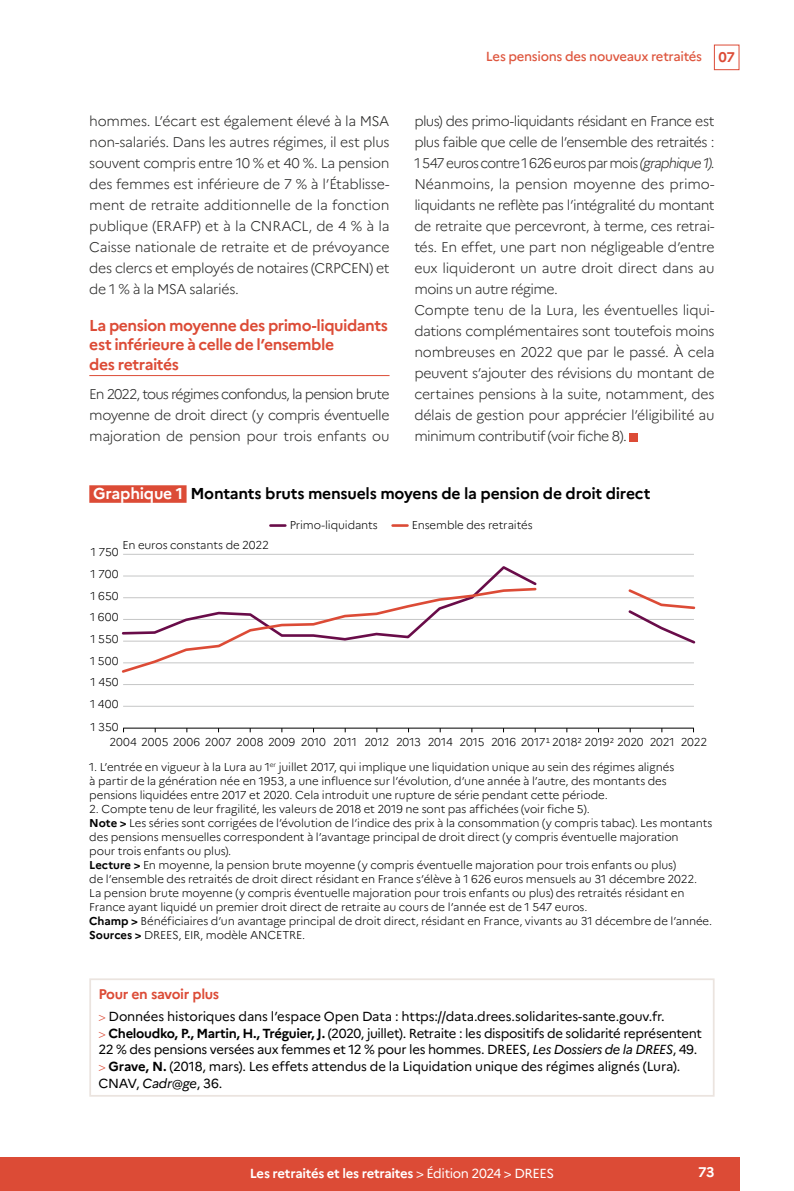
<style>
.page{position:relative;width:794px;height:1191px;background:#fff}
.page>*{position:absolute;margin:0;border:0;box-sizing:border-box;transform-origin:0 0}
.Titre_2__Inter{font:700 15.75px/19.2px "Marianne";letter-spacing:-.03em;color:#dc4b36}
.ILL_titre{font:700 15.75px "Marianne";letter-spacing:-.015em;color:#000}
.Texte{font:300 14px/21px "Marianne";letter-spacing:-.03em;color:#272726;text-align:justify}
.t1{font:700 14px "Marianne";letter-spacing:-.025em;color:#dc4b36}
.t2{font:700 14px "Marianne";color:#fff}
.t3{font:13.12px/16.6px "Marianne";letter-spacing:-.02em;color:#000}
.t4{font:700 13.12px "Marianne";letter-spacing:-.025em;color:#fff}
.t5{font:500 13.12px "Marianne";letter-spacing:-.025em;color:#de563e}
.ILL_notes_diverses{font:300 11.38px/21.9px "Marianne";letter-spacing:-.01em;color:#000}
.ILL_notes_champ_lecture_sources{font:300 11.38px/14px "Marianne";letter-spacing:-.01em;color:#000}
.ILL_notes_diverses-2{font:300 11.38px "Marianne";letter-spacing:.01em;color:#000}
.s1{font-weight:700;font-size:14px;color:#dc4b36}
.s2{font-style:italic}
.s3{color:#fff}
.s4{font-weight:700}
.s5{font-weight:300;font-size:12.25px;color:#dc4b36}
.s6{font-weight:400}
</style>
<div class="page">
<div style="left:714px;top:45px;width:25px;height:25px;border:1px solid #dc4b36"></div>
<div style="left:0;top:1157px;width:739px;height:34px;background:#dc4b36"></div>
<hr style="left:89px;top:375px;width:300px;height:1px;background:#dc4b36">
<div style="left:629px;top:433px;width:9px;height:8px;background:#dc4b36"></div>
<div style="left:89px;top:485px;width:98px;height:18px;background:#dc4b36"></div>
<hr style="left:270px;top:524px;width:15px;height:3px;background:#690c49">
<hr style="left:392px;top:524px;width:15px;height:3px;background:#dc4b36">
<hr style="left:123px;top:706px;width:571px;height:1px;background:#c5c6c6">
<hr style="left:123px;top:684px;width:571px;height:1px;background:#c5c6c6">
<hr style="left:123px;top:662px;width:571px;height:1px;background:#c5c6c6">
<hr style="left:123px;top:640px;width:571px;height:1px;background:#c5c6c6">
<hr style="left:123px;top:619px;width:571px;height:1px;background:#c5c6c6">
<hr style="left:123px;top:597px;width:571px;height:1px;background:#c5c6c6">
<hr style="left:123px;top:575px;width:571px;height:1px;background:#c5c6c6">
<hr style="left:123px;top:554px;width:571px;height:1px;background:#c5c6c6">
<hr style="left:123px;top:727px;width:571px;height:1px;background:#000">
<svg style="left:626px;top:589px;width:70px;height:55px"></svg>
<svg style="left:121px;top:566px;width:418px;height:107px"></svg>
<div style="left:89px;top:978px;width:625px;height:118px;border:2px solid #ebe4df"></div>
<p class="Texte" style="left:89px;top:111px;width:302px">hommes. L’écart est également élevé à la MSA non-salariés. Dans les autres régimes, il est plus souvent compris entre 10 % et 40 %. La pension des femmes est inférieure de 7 % à l’Établisse&shy;ment de retraite additionnelle de la fonction publique (ERAFP) et à la CNRACL, de 4 % à la Caisse nationale de retraite et de prévoyance des clercs et employés de notaires (CRPCEN) et de 1 % à la MSA salariés.</p>
<p class="Titre_2__Inter" style="left:89px;top:316px;width:300px">La pension moyenne des primo-liquidants est inférieure à celle de l’ensemble<br>des retraités</p>
<p class="Texte" style="left:89px;top:384px;width:302px">En 2022, tous régimes confondus, la pension brute moyenne de droit direct (y compris éventuelle majoration de pension pour trois enfants ou</p>
<p class="t5" style="left:486px;top:49px;width:250px">Les pensions des nouveaux retraités <span class="s1">07</span></p>
<p class="Texte" style="left:414px;top:111px;width:302px">plus) des primo-liquidants résidant en France est plus faible que celle de l’ensemble des retraités :<br>1 547 euros contre 1 626 euros par mois <span class="s2">(graphique 1)</span>.</p>
<p class="Texte" style="left:414px;top:174px;width:302px">Néanmoins, la pension moyenne des primo&shy;liquidants ne reflète pas l’intégralité du montant de retraite que percevront, à terme, ces retrai&shy;tés. En effet, une part non négligeable d’entre eux liquideront un autre droit direct dans au moins un autre régime.</p>
<p class="Texte" style="left:414px;top:300px;width:302px">Compte tenu de la Lura, les éventuelles liqui&shy;dations complémentaires sont toutefois moins nombreuses en 2022 que par le passé. À cela peuvent s’ajouter des révisions du montant de certaines pensions à la suite, notamment, des délais de gestion pour apprécier l’éligibilité au minimum contributif (voir fiche 8).</p>
<p class="ILL_titre" style="left:93px;top:484px;width:559px"><span class="s3">Graphique 1</span> Montants bruts mensuels moyens de la pension de droit direct</p>
<p class="ILL_notes_diverses" style="left:290px;top:514px;width:90px">Primo-liquidants</p>
<p class="ILL_notes_diverses" style="left:412px;top:514px;width:122px">Ensemble des retraités</p>
<p class="ILL_notes_diverses" style="left:90px;top:541px;width:30px;text-align:justify">1 750<br>1 700<br>1 650<br>1 600<br>1 550<br>1 500<br>1 450<br>1 400<br>1 350</p>
<p class="ILL_notes_diverses-2" style="left:109px;top:735px;width:599px">2004 2005 2006 2007 2008 2009 2010 2011 2012 2013 2014 2015 2016 20171 20182 20192 2020 2021 2022</p>
<p class="ILL_notes_diverses" style="left:122px;top:534px;width:148px">En euros constants de 2022</p>
<p class="ILL_notes_diverses" style="left:89px;top:760px;width:586px;line-height:14px">1. L’entrée en vigueur à la Lura au 1<sup>er</sup> juillet 2017, qui implique une liquidation unique au sein des régimes alignés à partir de la génération née en 1953, a une influence sur l’évolution, d’une année à l’autre, des montants des pensions liquidées entre 2017 et 2020. Cela introduit une rupture de série pendant cette période.</p>
<p class="ILL_notes_diverses" style="left:89px;top:798px;width:502px">2. Compte tenu de leur fragilité, les valeurs de 2018 et 2019 ne sont pas affichées (voir fiche 5).</p>
<p class="ILL_notes_champ_lecture_sources" style="left:89px;top:816px;width:624px"><span class="s4">Note &gt;</span> Les séries sont corrigées de l’évolution de l’indice des prix à la consommation (y compris tabac). Les montants des pensions mensuelles correspondent à l’avantage principal de droit direct (y compris éventuelle majoration</p>
<p class="ILL_notes_diverses" style="left:89px;top:840px;width:144px">pour trois enfants ou plus).</p>
<p class="ILL_notes_champ_lecture_sources" style="left:89px;top:858px;width:588px"><span class="s4">Lecture &gt;</span> En moyenne, la pension brute moyenne (y compris éventuelle majoration pour trois enfants ou plus)</p>
<p class="ILL_notes_diverses" style="left:89px;top:872px;width:609px;line-height:14px">de l’ensemble des retraités de droit direct résidant en France s’élève à 1 626 euros mensuels au 31 décembre 2022.<br>La pension brute moyenne (y compris éventuelle majoration pour trois enfants ou plus) des retraités résidant en<br>France ayant liquidé un premier droit direct de retraite au cours de l’année est de 1 547 euros.</p>
<p class="ILL_notes_champ_lecture_sources" style="left:89px;top:914px;width:624px"><span class="s4">Champ &gt;</span> Bénéficiaires d’un avantage principal de droit direct, résidant en France, vivants au 31 décembre de l’année.</p>
<p class="ILL_notes_champ_lecture_sources" style="left:89px;top:928px;width:217px"><span class="s4">Sources &gt;</span> DREES, EIR, modèle ANCETRE.</p>
<p class="t1" style="left:98px;top:985px;width:122px">Pour en savoir plus</p>
<p class="t3" style="left:98px;top:1008px;width:568px"><span class="s5">&gt;</span> Données historiques dans l’espace Open Data : https://data.drees.solidarites-sante.gouv.fr.</p>
<p class="t3" style="left:98px;top:1024px;width:605px"><span class="s5">&gt;</span> <span class="s4">Cheloudko, P., Martin, H., Tréguier, J.</span> (2020, juillet). Retraite : les dispositifs de solidarité représentent<br>22 % des pensions versées aux femmes et 12 % pour les hommes. DREES, <span class="s2">Les Dossiers de la DREES</span>, 49.</p>
<p class="t3" style="left:98px;top:1057px;width:583px"><span class="s5">&gt;</span> <span class="s4">Grave, N.</span> (2018, mars). Les effets attendus de la Liquidation unique des régimes alignés (Lura).<br>CNAV, <span class="s2">Cadr@ge</span>, 36.</p>
<p class="t4" style="left:250px;top:1165px;width:306px">Les retraités et les retraites <span class="s6">&gt; Édition 2024 &gt; DREES</span></p>
<p class="t2" style="left:698px;top:1163px;width:18px">73</p>
</div>
